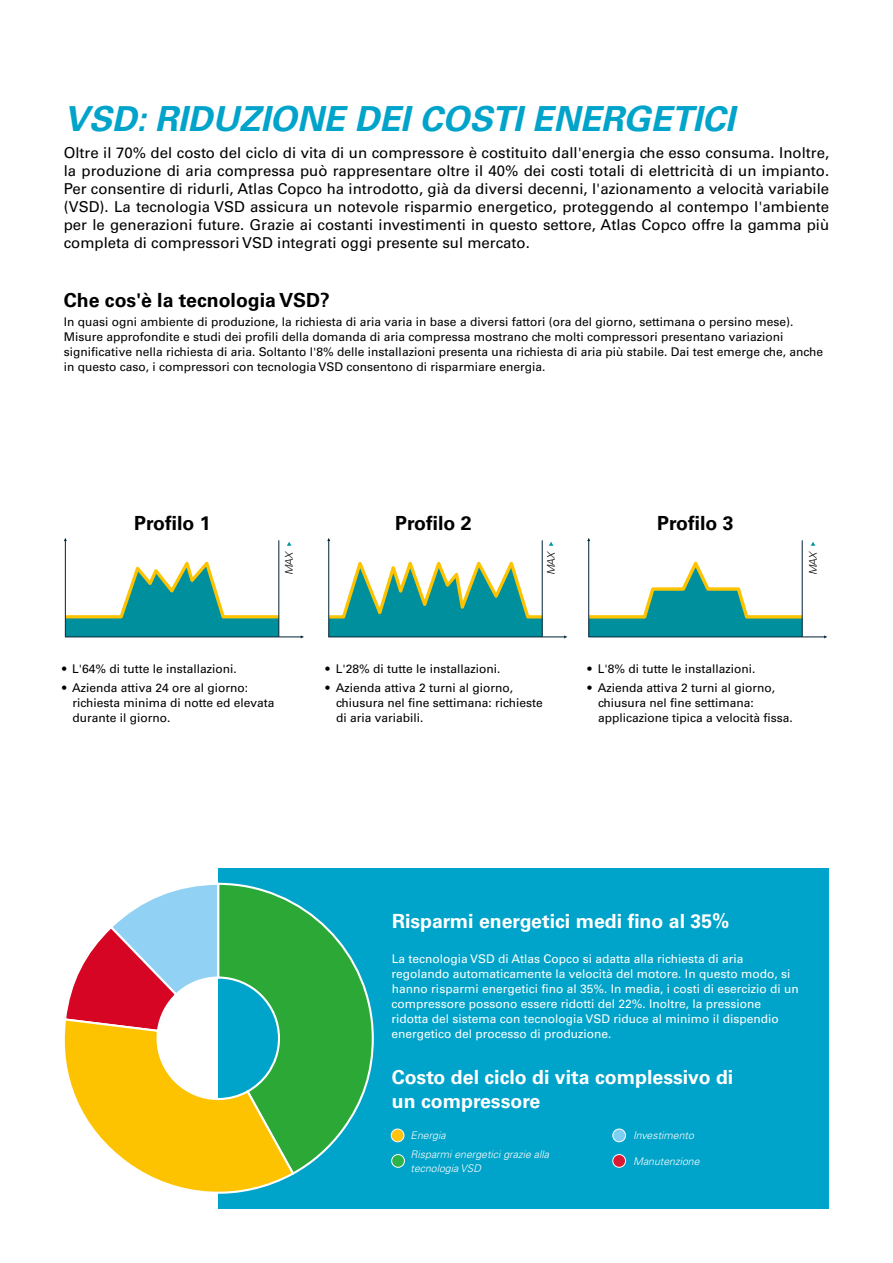
<style>
.page{position:relative;width:893px;height:1263px;background:#fff}
.page>*{position:absolute;margin:0;border:0;box-sizing:border-box;transform-origin:0 0}
.t1{font:italic 700 34.5px "Univers LT Std";color:#00a3c9}
.t2{font:700 19.5px/23.4px "Univers LT Std";color:#fff}
.t3{font:700 19.5px "Univers LT Std";color:#000}
.t4{font:15px/18px "Univers LT Std";color:#000;text-align:justify}
.t5{font:12px/15px "Univers LT Std";color:#000}
.t6{font:12px/15px "Univers LT Std";color:#fff}
.t7{font:italic 300 10.5px/18.5px "Univers LT Std";color:#fff}
.t8{font:italic 300 10.5px "Univers LT Std";color:#000}
</style>
<div class="page">
<div style="left:218px;top:868px;width:611px;height:340px;background:#00a3c9"></div>
<svg style="left:64px;top:555px;width:216px;height:82px"></svg>
<hr style="left:65px;top:540px;width:1px;height:97px;background:#002236">
<hr style="left:278px;top:540px;width:1px;height:97px;background:#002236">
<hr style="left:65px;top:636px;width:236px;height:1px;background:#002236">
<svg style="left:329px;top:553px;width:213px;height:83px"></svg>
<hr style="left:328px;top:540px;width:1px;height:97px;background:#002236">
<hr style="left:542px;top:540px;width:1px;height:97px;background:#002236">
<hr style="left:328px;top:636px;width:237px;height:1px;background:#002236">
<svg style="left:589px;top:556px;width:213px;height:80px"></svg>
<hr style="left:588px;top:540px;width:1px;height:97px;background:#002236">
<hr style="left:802px;top:540px;width:1px;height:97px;background:#002236">
<hr style="left:588px;top:636px;width:237px;height:1px;background:#002236">
<div style="left:391px;top:1129px;width:13px;height:13px;background:#ffc20e;border-radius:50%"></div>
<div style="left:391px;top:1129px;width:13px;height:13px;border:1px solid #fff;border-radius:50%"></div>
<div style="left:392px;top:1154px;width:12px;height:13px;background:#2cb34a;border-radius:50%"></div>
<div style="left:391px;top:1154px;width:14px;height:14px;border:1px solid #fff;border-radius:50%"></div>
<div style="left:613px;top:1154px;width:13px;height:13px;background:#da1a32;border-radius:50%"></div>
<div style="left:612px;top:1154px;width:14px;height:14px;border:1px solid #fff;border-radius:50%"></div>
<div style="left:613px;top:1129px;width:13px;height:13px;background:#7dcef1;border-radius:50%"></div>
<div style="left:612px;top:1129px;width:14px;height:13px;border:1px solid #fff;border-radius:50%"></div>
<svg style="left:64px;top:883px;width:309px;height:311px"></svg>
<svg style="left:287px;top:542px;width:4px;height:4px"></svg>
<svg style="left:549px;top:542px;width:4px;height:4px"></svg>
<svg style="left:811px;top:542px;width:4px;height:4px"></svg>
<h1 class="t1" style="left:64px;top:99px;width:672px">VSD: RIDUZIONE DEI COSTI ENERGETICI</h1>
<p class="t4" style="left:64px;top:144px;width:767px">Oltre il 70% del costo del ciclo di vita di un compressore è costituito dall'energia che esso consuma. Inoltre, la produzione di aria compressa può rappresentare oltre il 40% dei costi totali di elettricità di un impianto.<br>Per consentire di ridurli, Atlas Copco ha introdotto, già da diversi decenni, l'azionamento a velocità variabile (VSD). La tecnologia VSD assicura un notevole risparmio energetico, proteggendo al contempo l'ambiente per le generazioni future. Grazie ai costanti investimenti in questo settore, Atlas Copco offre la gamma più completa di compressori VSD integrati oggi presente sul mercato.</p>
<h2 class="t3" style="left:64px;top:289px;width:268px">Che cos'è la tecnologia VSD?</h2>
<p class="t5" style="left:64px;top:315px;width:761px">In quasi ogni ambiente di produzione, la richiesta di aria varia in base a diversi fattori (ora del giorno, settimana o persino mese).<br>Misure approfondite e studi dei profili della domanda di aria compressa mostrano che molti compressori presentano variazioni significative nella richiesta di aria. Soltanto l'8% delle installazioni presenta una richiesta di aria più stabile. Dai test emerge che, anche in questo caso, i compressori con tecnologia VSD consentono di risparmiare energia.</p>
<h2 class="t3" style="left:134px;top:512px;width:78px">Profilo 1</h2>
<h2 class="t3" style="left:395px;top:512px;width:78px">Profilo 2</h2>
<h2 class="t3" style="left:657px;top:512px;width:78px">Profilo 3</h2>
<p class="t8" style="left:283px;top:575px;width:26px;rotate:-90deg">MAX</p>
<p class="t8" style="left:545px;top:575px;width:26px;rotate:-90deg">MAX</p>
<p class="t8" style="left:807px;top:575px;width:26px;rotate:-90deg">MAX</p>
<p class="t5" style="left:62px;top:661px;width:176px">• L'64% di tutte le installazioni.</p>
<p class="t5" style="left:72px;top:681px;width:204px;text-indent:-10px">• Azienda attiva 24 ore al giorno: richiesta minima di notte ed elevata durante il giorno.</p>
<p class="t5" style="left:326px;top:661px;width:176px">• L'28% di tutte le installazioni.</p>
<p class="t5" style="left:336px;top:681px;width:208px;text-indent:-10px">• Azienda attiva 2 turni al giorno, chiusura nel fine settimana: richieste di aria variabili.</p>
<p class="t5" style="left:588px;top:661px;width:170px">• L'8% di tutte le installazioni.</p>
<p class="t5" style="left:598px;top:681px;width:196px;text-indent:-10px">• Azienda attiva 2 turni al giorno, chiusura nel fine settimana: applicazione tipica a velocità fissa.</p>
<h2 class="t2" style="left:392px;top:909px;width:339px">Risparmi energetici medi fino al 35%</h2>
<p class="t6" style="left:391px;top:951px;width:409px">La tecnologia VSD di Atlas Copco si adatta alla richiesta di aria regolando automaticamente la velocità del motore. In questo modo, si hanno risparmi energetici fino al 35%. In media, i costi di esercizio di un compressore possono essere ridotti del 22%. Inoltre, la pressione ridotta del sistema con tecnologia VSD riduce al minimo il dispendio energetico del processo di produzione.</p>
<h2 class="t2" style="left:392px;top:1066px;width:343px">Costo del ciclo di vita complessivo di un compressore</h2>
<p class="t7" style="left:411px;top:1126px;width:140px">Energia<br>Risparmi energetici grazie alla</p>
<p class="t7" style="left:411px;top:1159px;width:72px">tecnologia VSD</p>
<p class="t7" style="left:633px;top:1126px;width:62px">Investimento</p>
<p class="t7" style="left:633px;top:1152px;width:68px">Manutenzione</p>
</div>
